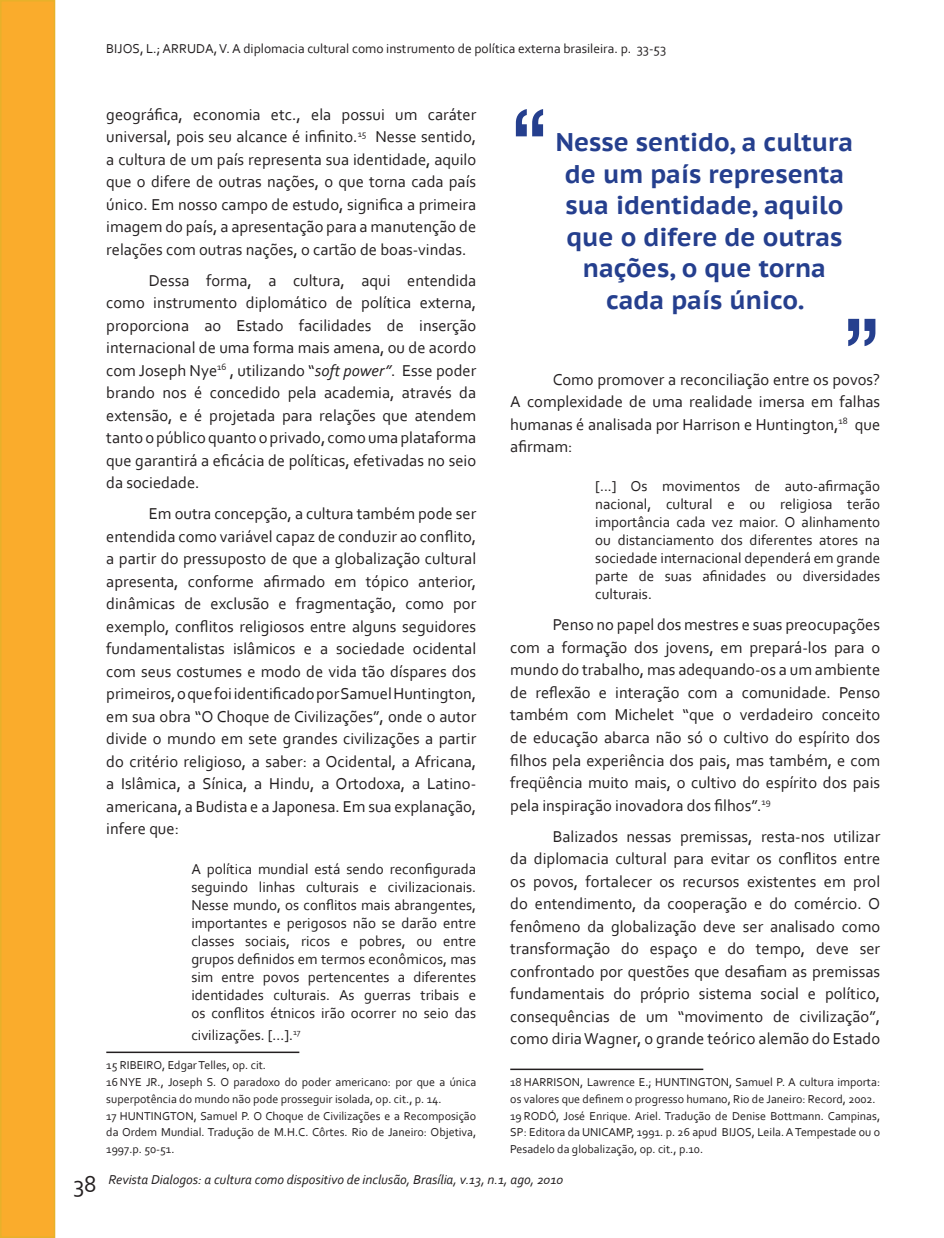
<style>
.page{position:relative;width:944px;height:1238px;background:#fff}
.page>*{position:absolute;margin:0;border:0;box-sizing:border-box;transform-origin:0 0}
.t1{font:108px "Bangla Sangam MN";color:#253f8e}
.tit-art{font:700 25.5px/31.5px "PT Sans Caption";color:#253f8e;text-align:center}
.t2{font:16.5px/22.5px "Corbel";color:#231f20;text-align:justify}
.citacao{font:15px/18px "Corbel";color:#231f20;text-align:justify}
.cabeçalho{font:13.5px "Corbel";color:#231f20}
.t3{font:italic 13.5px "Corbel";color:#231f20}
.Footnote_Text{font:12px/16.5px "Corbel";color:#231f20}
.s1{font-style:italic}
.s2{font-style:normal;font-size:24px}
</style>
<div class="page">
<div style="left:0;top:0;width:55px;height:1237px;background:#faac2c;border:2px solid #e8b12a"></div>
<hr style="left:106px;top:1051px;width:193px;height:2px;background:#231f20">
<hr style="left:510px;top:1068px;width:193px;height:2px;background:#231f20">
<p class="cabeçalho" style="left:106px;top:40px;width:561px">BIJOS, L.; ARRUDA, V. A diplomacia cultural como instrumento de política externa brasileira. p. 33-53</p>
<p class="t2" style="left:106px;top:102px;width:371px">geográfica, economia etc., ela possui um caráter universal, pois seu alcance é infinito.<sup>15</sup> Nesse sentido, a cultura de um país representa sua identidade, aquilo que o difere de outras nações, o que torna cada país único. Em nosso campo de estudo, significa a primeira imagem do país, a apresentação para a manutenção de relações com outras nações, o cartão de boas-vindas.</p>
<p class="t2" style="left:106px;top:268px;width:371px;text-indent:43px">Dessa forma, a cultura, aqui entendida como instrumento diplomático de política externa, proporciona ao Estado facilidades de inserção internacional de uma forma mais amena, ou de acordo com Joseph Nye<sup>16</sup> , utilizando “<span class="s1">soft power”</span>. Esse poder brando nos é concedido pela academia, através da extensão, e é projetada para relações que atendem tanto o público quanto o privado, como uma plataforma que garantirá a eficácia de políticas, efetivadas no seio da sociedade.</p>
<p class="t2" style="left:106px;top:502px;width:371px;text-indent:43px">Em outra concepção, a cultura também pode ser entendida como variável capaz de conduzir ao conflito, a partir do pressuposto de que a globalização cultural apresenta, conforme afirmado em tópico anterior, dinâmicas de exclusão e fragmentação, como por exemplo, conflitos religiosos entre alguns seguidores fundamentalistas islâmicos e a sociedade ocidental com seus costumes e modo de vida tão díspares dos primeiros, o que foi identificado por Samuel Huntington, em sua obra “O Choque de Civilizações”, onde o autor divide o mundo em sete grandes civilizações a partir do critério religioso, a saber: a Ocidental, a Africana, a Islâmica, a Sínica, a Hindu, a Ortodoxa, a Latino&shy;americana, a Budista e a Japonesa. Em sua explanação, infere que:</p>
<p class="citacao" style="left:191px;top:859px;width:286px">A política mundial está sendo reconfigurada seguindo linhas culturais e civilizacionais.<br>Nesse mundo, os conflitos mais abrangentes, importantes e perigosos não se darão entre classes sociais, ricos e pobres, ou entre grupos definidos em termos econômicos, mas sim entre povos pertencentes a diferentes identidades culturais. As guerras tribais e os conflitos étnicos irão ocorrer no seio das</p>
<p class="citacao" style="left:191px;top:1025px;width:111px">civilizações. [...].<sup>17</sup></p>
<p class="Footnote_Text" style="left:106px;top:1056px;width:161px">15 RIBEIRO, Edgar Telles, op. cit.</p>
<p class="Footnote_Text" style="left:106px;top:1073px;width:371px">16NYE JR., Joseph S. O paradoxo do poder americano: por que a única superpotência do mundo não pode prosseguir isolada, op. cit., p. 14.</p>
<p class="Footnote_Text" style="left:106px;top:1107px;width:371px;text-align:justify">17 HUNTINGTON, Samuel P. O Choque de Civilizações e a Recomposição da Ordem Mundial. Tradução de M.H.C. Côrtes. Rio de Janeiro: Objetiva, 1997.p. 50-51.</p>
<p class="t1" style="left:509px;top:84px;width:40px">“</p>
<p class="tit-art" style="left:556px;top:126px;width:299px">Nesse sentido, a cultura de um país representa sua identidade, aquilo que o difere de outras nações, o que torna cada país único.</p>
<p class="t1" style="left:882px;top:371px;width:40px;rotate:-180deg">“</p>
<p class="t2" style="left:510px;top:367px;width:371px;text-indent:43px">Como promover a reconciliação entre os povos?<br>A complexidade de uma realidade imersa em falhas humanas é analisada por Harrison e Huntington,<sup>18</sup> que afirmam:</p>
<p class="citacao" style="left:595px;top:477px;width:286px">[...] Os movimentos de auto-afirmação nacional, cultural e ou religiosa terão importância cada vez maior. O alinhamento ou distanciamento dos diferentes atores na sociedade internacional dependerá em grande parte de suas afinidades ou diversidades culturais.</p>
<p class="t2" style="left:510px;top:613px;width:371px;text-indent:43px">Penso no papel dos mestres e suas preocupações com a formação dos jovens, em prepará-los para o mundo do trabalho, mas adequando-os a um ambiente de reflexão e interação com a comunidade. Penso também com Michelet “que o verdadeiro conceito de educação abarca não só o cultivo do espírito dos filhos pela experiência dos pais, mas também, e com freqüência muito mais, o cultivo do espírito dos pais pela inspiração inovadora dos filhos”.<sup>19</sup></p>
<p class="t2" style="left:510px;top:824px;width:371px;text-indent:43px">Balizados nessas premissas, resta-nos utilizar da diplomacia cultural para evitar os conflitos entre os povos, fortalecer os recursos existentes em prol do entendimento, da cooperação e do comércio. O fenômeno da globalização deve ser analisado como transformação do espaço e do tempo, deve ser confrontado por questões que desafiam as premissas fundamentais do próprio sistema social e político, consequências de um “movimento de civilização”, como diria Wagner, o grande teórico alemão do Estado</p>
<p class="Footnote_Text" style="left:510px;top:1073px;width:371px">18 HARRISON, Lawrence E.; HUNTINGTON, Samuel P. A cultura importa: os valores que definem o progresso humano, Rio de Janeiro: Record, 2002.</p>
<p class="Footnote_Text" style="left:510px;top:1107px;width:371px;text-align:justify">19 RODÓ, José Enrique. Ariel. Tradução de Denise Bottmann. Campinas, SP: Editora da UNICAMP, 1991. p. 26 apud BIJOS, Leila. A Tempestade ou o Pesadelo da globalização, op. cit., p.10.</p>
<p class="t3" style="left:73px;top:1171px;width:492px"><span class="s2">38</span> Revista Dialogos: a cultura como dispositivo de inclusão, Brasília, v.13, n.1, ago, 2010</p>
</div>
